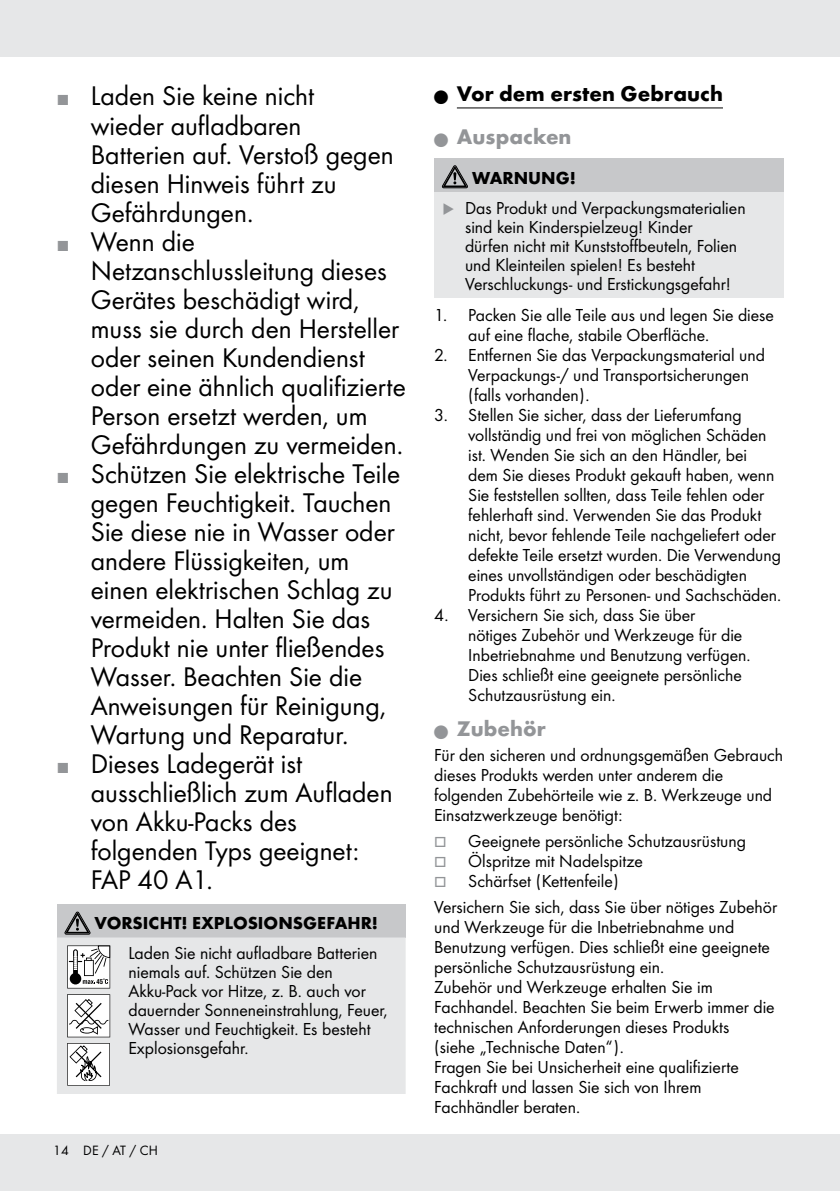
<style>
.page{position:relative;width:840px;height:1191px;background:#fff}
.page>*{position:absolute;margin:0;border:0;box-sizing:border-box;transform-origin:0 0}
.t1{font:28px/29px "Futura Boo";color:#000}
.t2{font:700 22px/42.8px "Futura";color:#000}
.t3{font:700 22px "Futura";color:#939598}
.t4{font:18px/20px "Futura Boo";color:#000}
.t5{font:700 18px "Futura";color:#000}
.t6{font:14px "Futura Boo";color:#000}
.t7{font:700 condensed 6.6px "Helvetica";color:#000}
.s1{font-family:"European Pi Three";font-weight:400;font-size:14px}
.s2{font-family:"European Pi Three";font-weight:400;font-size:14px;color:#939598}
.s3{color:#939598}
</style>
<div class="page">
<div style="left:0;top:0;width:839px;height:57px;background:#e6e7e8"></div>
<div style="left:0;top:1134px;width:839px;height:57px;background:#e6e7e8"></div>
<div style="left:57px;top:904px;width:348px;height:33px;background:#c7c8ca"></div>
<div style="left:57px;top:937px;width:348px;height:157px;background:#e6e7e8"></div>
<svg style="left:65px;top:912px;width:25px;height:22px"></svg>
<svg style="left:67px;top:1043px;width:43px;height:42px"></svg>
<svg style="left:67px;top:945px;width:43px;height:43px"></svg>
<svg style="left:67px;top:994px;width:43px;height:43px"></svg>
<hr style="left:456px;top:107px;width:266px;height:1px;background:#000">
<div style="left:434px;top:158px;width:349px;height:34px;background:#c7c8ca"></div>
<div style="left:434px;top:192px;width:349px;height:105px;background:#e6e7e8"></div>
<svg style="left:442px;top:166px;width:25px;height:22px"></svg>
<p class="t1" style="left:91px;top:80px;width:316px">Laden Sie keine nicht<br>wieder aufladbaren<br>Batterien auf. Verstoß gegen diesen Hinweis führt zu<br>Gefährdungen.<br>Wenn die<br>Netzanschlussleitung dieses<br>Gerätes beschädigt wird, muss sie durch den Hersteller oder seinen Kundendienst oder eine ähnlich qualifizierte<br>Person ersetzt werden, um<br>Gefährdungen zu vermeiden.<br>Schützen Sie elektrische Teile gegen Feuchtigkeit. Tauchen<br>Sie diese nie in Wasser oder andere Flüssigkeiten, um einen elektrischen Schlag zu vermeiden. Halten Sie das<br>Produkt nie unter fließendes<br>Wasser. Beachten Sie die<br>Anweisungen für Reinigung,<br>Wartung und Reparatur.<br>Dieses Ladegerät ist ausschließlich zum Aufladen von Akku-Packs des folgenden Typs geeignet:<br>FAP 40 A1.</p>
<p class="t5" style="left:94px;top:910px;width:285px">VORSICHT! EXPLOSIONSGEFAHR!</p>
<p class="t7" style="left:96px;top:977px;width:8px">45</p>
<p class="t4" style="left:128px;top:942px;width:260px;line-height:19px">Laden Sie nicht aufladbare Batterien niemals auf. Schützen Sie den Akku-Pack vor Hitze, z. B. auch vor dauernder Sonneneinstrahlung, Feuer, Wasser und Feuchtigkeit. Es besteht Explosionsgefahr.</p>
<p class="t6" style="left:53px;top:1140px;width:106px">14 DE / AT / CH</p>
<p class="t2" style="left:434px;top:71px;width:290px"><span class="s1">Q</span> Vor dem ersten Gebrauch<br><span class="s2">Q</span> <span class="s3">Auspacken</span></p>
<p class="t5" style="left:471px;top:165px;width:105px">WARNUNG!</p>
<p class="t4" style="left:465px;top:197px;width:282px;line-height:19px;text-indent:-23px"><span class="s3">◆</span> Das Produkt und Verpackungsmaterialien sind kein Kinderspielzeug! Kinder<br>dürfen nicht mit Kunststoffbeuteln, Folien und Kleinteilen spielen! Es besteht Verschluckungs- und Erstickungsgefahr!</p>
<p class="t4" style="left:468px;top:304px;width:307px;text-indent:-34px">1. Packen Sie alle Teile aus und legen Sie diese auf eine flache, stabile Oberfläche.</p>
<p class="t4" style="left:468px;top:344px;width:298px;text-indent:-34px">2. Entfernen Sie das Verpackungsmaterial und<br>Verpackungs-/ und Transportsicherungen (falls vorhanden).</p>
<p class="t4" style="left:468px;top:404px;width:314px;text-indent:-34px">3. Stellen Sie sicher, dass der Lieferumfang vollständig und frei von möglichen Schäden ist. Wenden Sie sich an den Händler, bei dem Sie dieses Produkt gekauft haben, wenn Sie feststellen sollten, dass Teile fehlen oder fehlerhaft sind. Verwenden Sie das Produkt nicht, bevor fehlende Teile nachgeliefert oder defekte Teile ersetzt wurden. Die Verwendung eines unvollständigen oder beschädigten Produkts führt zu Personen- und Sachschäden.</p>
<p class="t4" style="left:468px;top:604px;width:283px;text-indent:-34px">4. Versichern Sie sich, dass Sie über<br>nötiges Zubehör und Werkzeuge für die Inbetriebnahme und Benutzung verfügen.<br>Dies schließt eine geeignete persönliche Schutzausrüstung ein.</p>
<p class="t3" style="left:434px;top:712px;width:113px"><span class="s1">Q</span> Zubehör</p>
<p class="t4" style="left:434px;top:744px;width:350px">Für den sicheren und ordnungsgemäßen Gebrauch dieses Produkts werden unter anderem die folgenden Zubehörteile wie z. B. Werkzeuge und Einsatzwerkzeuge benötigt:</p>
<p class="t4" style="left:434px;top:830px;width:313px"><span class="s3">□</span> Geeignete persönliche Schutzausrüstung</p>
<p class="t4" style="left:434px;top:850px;width:210px"><span class="s3">□</span> Ölspritze mit Nadelspitze</p>
<p class="t4" style="left:434px;top:867px;width:344px;line-height:25.6px"><span class="s3">□</span> Schärfset (Kettenfeile)<br>Versichern Sie sich, dass Sie über nötiges Zubehör</p>
<p class="t4" style="left:434px;top:915px;width:342px">und Werkzeuge für die Inbetriebnahme und Benutzung verfügen. Dies schließt eine geeignete persönliche Schutzausrüstung ein.<br>Zubehör und Werkzeuge erhalten Sie im Fachhandel. Beachten Sie beim Erwerb immer die technischen Anforderungen dieses Produkts (siehe „Technische Daten“).<br>Fragen Sie bei Unsicherheit eine qualifizierte Fachkraft und lassen Sie sich von Ihrem Fachhändler beraten.</p>
</div>
